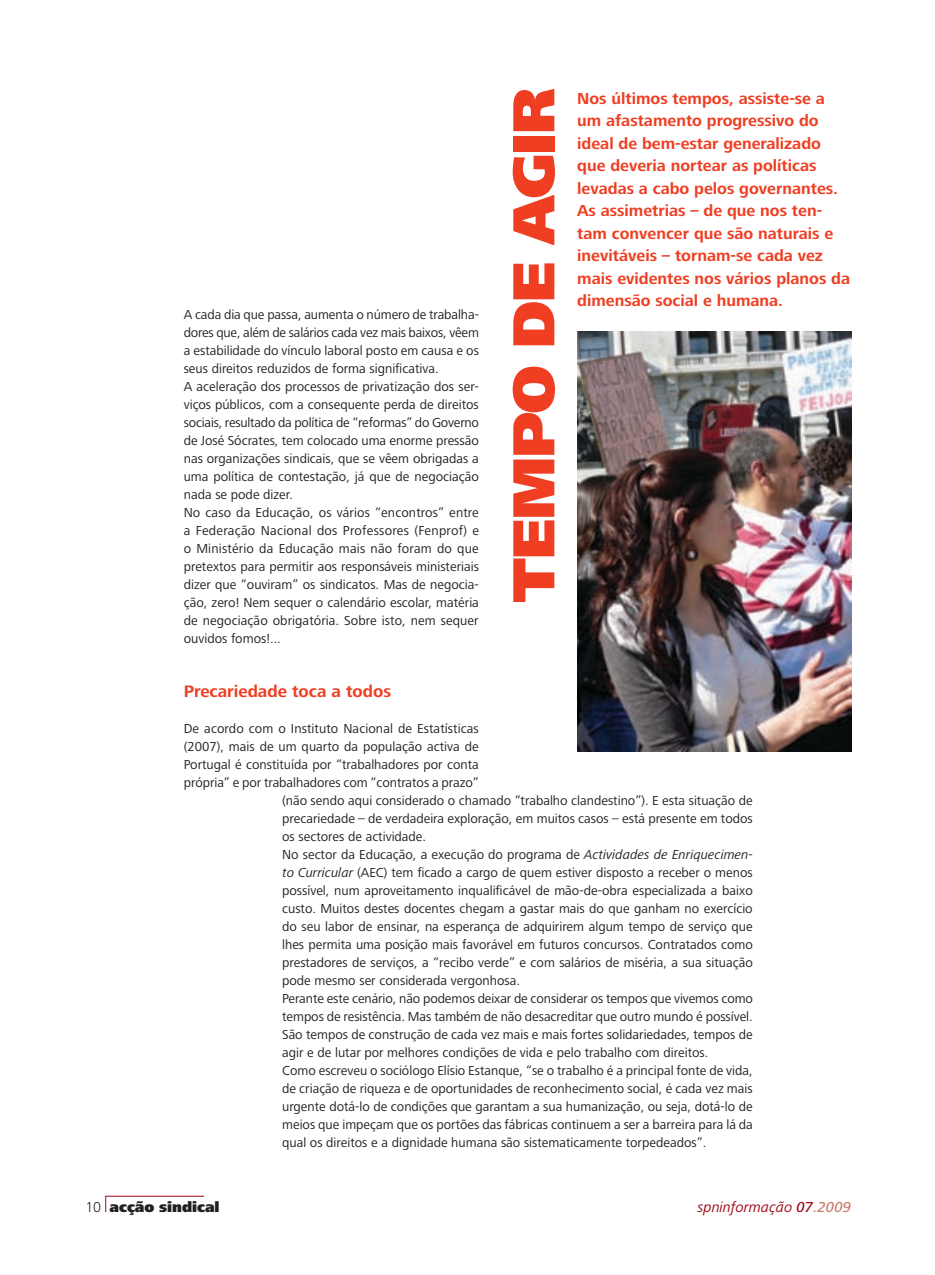
<style>
.page{position:relative;width:935px;height:1275px;background:#fff}
.page>*{position:absolute;margin:0;border:0;box-sizing:border-box;transform-origin:0 0}
.t1{font:900 61.5px "Frutiger Next LT";letter-spacing:-.03em;color:#ef3e22}
.t2{font:700 17.25px "Frutiger Next LT";color:#ef3e22}
.t3{font:700 16.5px/22.5px "Frutiger Next LT";color:#ef3e22}
.t4{font:italic 15px "Frutiger Next LT";color:#9d0715}
.t5{font:900 15px "Frutiger Next LT";color:#231f20}
.t6{font:13.5px/18px "Frutiger Next LT";color:#231f20}
.s1{font-style:italic}
.s2{font-weight:300}
.s3{font-weight:500}
.s4{font-weight:500;color:#cb7c6a}
</style>
<div class="page">
<svg style="left:105px;top:1195px;width:100px;height:18px"></svg>
<img style="left:577px;top:331px;width:274px;height:421px">
<p class="t6" style="left:184px;top:306px;width:297px">A cada dia que passa, aumenta o número de trabalha&shy;dores que, além de salários cada vez mais baixos, vêem a estabilidade do vínculo laboral posto em causa e os seus direitos reduzidos de forma significativa.<br>A aceleração dos processos de privatização dos ser&shy;viços públicos, com a consequente perda de direitos sociais, resultado da política de “reformas” do Governo de José Sócrates, tem colocado uma enorme pressão nas organizações sindicais, que se vêem obrigadas a uma política de contestação, já que de negociação nada se pode dizer.<br>No caso da Educação, os vários “encontros” entre a Federação Nacional dos Professores (Fenprof) e o Ministério da Educação mais não foram do que pretextos para permitir aos responsáveis ministeriais dizer que “ouviram” os sindicatos. Mas de negocia&shy;ção, zero! Nem sequer o calendário escolar, matéria de negociação obrigatória. Sobre isto, nem sequer ouvidos fomos!...</p>
<p class="t2" style="left:184px;top:682px;width:209px">Precariedade toca a todos</p>
<p class="t6" style="left:184px;top:720px;width:296px;text-align:justify">De acordo com o Instituto Nacional de Estatísticas (2007), mais de um quarto da população activa de Portugal é constituída por “trabalhadores por conta própria” e por trabalhadores com “contratos a prazo”</p>
<p class="t1" style="left:499px;top:603px;width:516px;rotate:-90deg">TEMPO DE AGIR</p>
<p class="t3" style="left:577px;top:87px;width:274px">Nos últimos tempos, assiste-se a um afastamento progressivo do ideal de bem-estar generalizado que deveria nortear as políticas levadas a cabo pelos governantes.<br>As assimetrias – de que nos ten&shy;tam convencer que são naturais e inevitáveis – tornam-se cada vez mais evidentes nos vários planos da dimensão social e humana.</p>
<p class="t6" style="left:282px;top:792px;width:472px">(não sendo aqui considerado o chamado “trabalho clandestino”). E esta situação de precariedade – de verdadeira exploração, em muitos casos – está presente em todos os sectores de actividade.<br>No sector da Educação, a execução do programa de <span class="s1">Actividades de Enriquecimen&shy;to Curricular</span> (AEC) tem ficado a cargo de quem estiver disposto a receber o menos possível, num aproveitamento inqualificável de mão-de-obra especializada a baixo custo. Muitos destes docentes chegam a gastar mais do que ganham no exercício do seu labor de ensinar, na esperança de adquirirem algum tempo de serviço que lhes permita uma posição mais favorável em futuros concursos. Contratados como prestadores de serviços, a “recibo verde” e com salários de miséria, a sua situação pode mesmo ser considerada vergonhosa.<br>Perante este cenário, não podemos deixar de considerar os tempos que vivemos como tempos de resistência. Mas também de não desacreditar que outro mundo é possível.<br>São tempos de construção de cada vez mais e mais fortes solidariedades, tempos de agir e de lutar por melhores condições de vida e pelo trabalho com direitos.<br>Como escreveu o sociólogo Elísio Estanque, “se o trabalho é a principal fonte de vida, de criação de riqueza e de oportunidades de reconhecimento social, é cada vez mais urgente dotá-lo de condições que garantam a sua humanização, ou seja, dotá-lo de meios que impeçam que os portões das fábricas continuem a ser a barreira para lá da qual os direitos e a dignidade humana são sistematicamente torpedeados”.</p>
<p class="t5" style="left:85px;top:1199px;width:136px"><span class="s2">10</span> acção sindical</p>
<p class="t4" style="left:697px;top:1199px;width:155px">spninformação <span class="s3">07</span><span class="s4">.2009</span></p>
</div>
